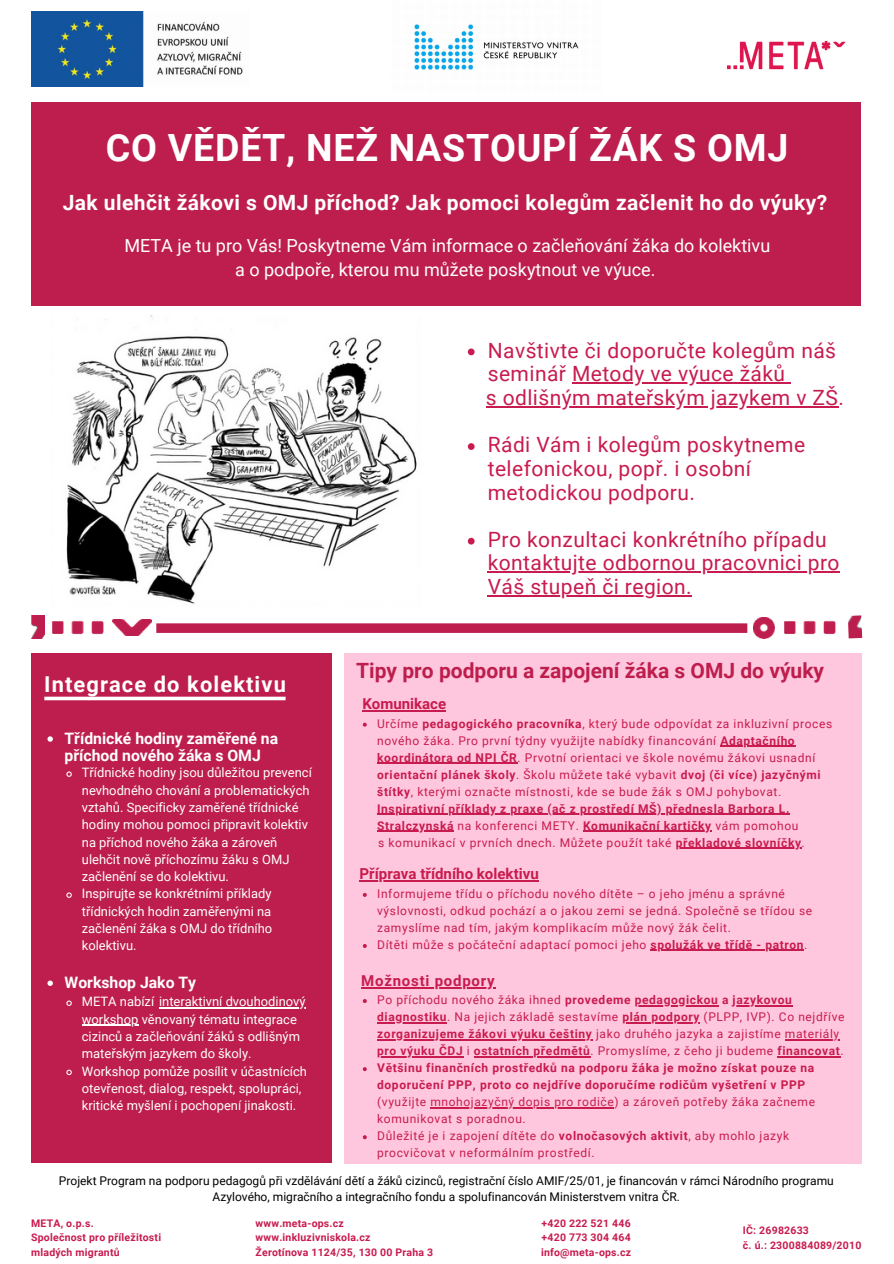
<style>
.page{position:relative;width:894px;height:1264px;background:#fff}
.page>*{position:absolute;margin:0;border:0;box-sizing:border-box;transform-origin:0 0}
.t1{font:700 37.5px "Roboto";letter-spacing:.02em;color:#fff}
.t2{font:700 21.9px "Roboto";letter-spacing:.05em;color:#fff}
.t3{font:21px/23.7px "Roboto";letter-spacing:.02em;color:#c81b4f}
.t4{font:700 21px "Roboto";letter-spacing:.02em;color:#fff}
.t5{font:700 21px "Roboto";color:#bd1e4e}
.t6{font:18px/24.8px "Roboto";color:#fff;text-align:center}
.t7{font:700 15.75px/17.2px "Roboto";color:#fff}
.t8{font:700 15px "Roboto";color:#c81b4f}
.t9{font:700 15px "Roboto";letter-spacing:.05em;color:#c81b4f}
.t10{font:12.9px/17.2px "Roboto";color:#fff}
.t11{font:12px/17px "Roboto";letter-spacing:.05em;color:#c81b4f}
.t12{font:700 12px/17px "Roboto";letter-spacing:.05em;color:#c81b4f}
.t13{font:12px/15.8px "Roboto";color:#000;text-align:center}
.t14{font:700 10.5px/14.7px "Roboto";letter-spacing:.02em;color:#c81b4f}
.s1{font-weight:700}
.s2{font-weight:400}
</style>
<div class="page">
<div style="left:31px;top:654px;width:300px;height:508px;background:#bd1e4e"></div>
<div style="left:344px;top:654px;width:517px;height:510px;background:#ffc7dd"></div>
<div style="left:31px;top:102px;width:829px;height:203px;background:#bd1e4e"></div>
<img style="left:414px;top:24px;width:165px;height:46px">
<img style="left:726px;top:40px;width:120px;height:30px">
<img style="left:31px;top:12px;width:212px;height:74px">
<img style="left:112px;top:619px;width:40px;height:16px">
<img style="left:52px;top:621px;width:51px;height:13px">
<img style="left:31px;top:616px;width:14px;height:22px">
<svg style="left:363px;top:722px;width:4px;height:4px"></svg>
<hr style="left:720px;top:745px;width:75px;height:1px;background:#c81b4f">
<hr style="left:377px;top:762px;width:140px;height:1px;background:#c81b4f">
<hr style="left:377px;top:813px;width:412px;height:1px;background:#c81b4f">
<hr style="left:377px;top:830px;width:77px;height:1px;background:#c81b4f">
<hr style="left:583px;top:830px;width:128px;height:1px;background:#c81b4f">
<svg style="left:363px;top:892px;width:4px;height:4px"></svg>
<svg style="left:363px;top:944px;width:4px;height:4px"></svg>
<hr style="left:650px;top:950px;width:154px;height:1px;background:#c81b4f">
<svg style="left:363px;top:999px;width:4px;height:4px"></svg>
<hr style="left:634px;top:1005px;width:84px;height:1px;background:#c81b4f">
<hr style="left:732px;top:1005px;width:60px;height:1px;background:#c81b4f">
<hr style="left:377px;top:1022px;width:70px;height:1px;background:#c81b4f">
<hr style="left:622px;top:1022px;width:77px;height:1px;background:#c81b4f">
<hr style="left:377px;top:1039px;width:215px;height:1px;background:#c81b4f">
<hr style="left:784px;top:1039px;width:55px;height:1px;background:#c81b4f">
<hr style="left:377px;top:1056px;width:86px;height:1px;background:#c81b4f">
<hr style="left:474px;top:1056px;width:116px;height:1px;background:#c81b4f">
<hr style="left:777px;top:1056px;width:63px;height:1px;background:#c81b4f">
<svg style="left:363px;top:1067px;width:4px;height:4px"></svg>
<hr style="left:430px;top:1107px;width:184px;height:1px;background:#c81b4f">
<svg style="left:363px;top:1135px;width:4px;height:4px"></svg>
<hr style="left:675px;top:847px;width:126px;height:1px;background:#c81b4f">
<hr style="left:361px;top:987px;width:134px;height:1px;background:#c81b4f">
<svg style="left:47px;top:736px;width:6px;height:5px"></svg>
<svg style="left:66px;top:771px;width:6px;height:6px"></svg>
<svg style="left:66px;top:892px;width:6px;height:6px"></svg>
<svg style="left:47px;top:980px;width:6px;height:5px"></svg>
<svg style="left:66px;top:1000px;width:6px;height:6px"></svg>
<hr style="left:159px;top:1007px;width:147px;height:1px;background:#fff">
<hr style="left:82px;top:1024px;width:56px;height:1px;background:#fff">
<svg style="left:66px;top:1069px;width:6px;height:6px"></svg>
<svg style="left:44px;top:696px;width:241px;height:4px"></svg>
<svg style="left:156px;top:623px;width:591px;height:10px;background:#bf2755"></svg>
<img style="left:848px;top:615px;width:13px;height:23px">
<img style="left:753px;top:617px;width:21px;height:21px">
<img style="left:784px;top:621px;width:50px;height:13px">
<img style="left:66px;top:316px;width:351px;height:288px">
<svg style="left:467px;top:348px;width:7px;height:7px"></svg>
<hr style="left:572px;top:382px;width:213px;height:1px;background:#c81b4f">
<svg style="left:467px;top:443px;width:7px;height:7px"></svg>
<svg style="left:467px;top:538px;width:7px;height:6px"></svg>
<hr style="left:487px;top:571px;width:352px;height:1px;background:#c81b4f">
<hr style="left:487px;top:595px;width:205px;height:1px;background:#c81b4f">
<hr style="left:485px;top:406px;width:353px;height:1px;background:#c81b4f">
<hr style="left:362px;top:710px;width:84px;height:1px;background:#c81b4f">
<hr style="left:359px;top:880px;width:179px;height:1px;background:#c81b4f">
<h1 class="t1" style="left:106px;top:127px;width:684px">CO VĚDĚT, NEŽ NASTOUPÍ ŽÁK S OMJ</h1>
<h3 class="t4" style="left:63px;top:190px;width:765px">Jak ulehčit žákovi s OMJ příchod? Jak pomoci kolegům začlenit ho do výuky?</h3>
<h3 class="t6" style="left:124px;top:233px;width:647px">META je tu pro Vás! Poskytneme Vám informace o začleňování žáka do kolektivu a o podpoře, kterou mu můžete poskytnout ve výuce.</h3>
<h3 class="t3" style="left:487px;top:338px;width:350px">Navštivte či doporučte kolegům náš seminář Metody ve výuce žáků</h3>
<h3 class="t3" style="left:485px;top:386px;width:359px">s odlišným mateřským jazykem v ZŠ.</h3>
<h2 class="t2" style="left:44px;top:671px;width:243px">Integrace do kolektivu</h2>
<h3 class="t7" style="left:65px;top:730px;width:215px">Třídnické hodiny zaměřené na příchod nového žáka s OMJ</h3>
<p class="t10" style="left:82px;top:764px;width:231px">Třídnické hodiny jsou důležitou prevencí nevhodného chování a problematických vztahů. Specificky zaměřené třídnické hodiny mohou pomoci připravit kolektiv na příchod nového žáka a zároveň ulehčit nově příchozímu žáku s OMJ začlenění se do kolektivu.<br>Inspirujte se konkrétními příklady třídnických hodin zaměřenými na začlenění žáka s OMJ do třídního kolektivu.</p>
<h3 class="t7" style="left:65px;top:974px;width:133px">Workshop Jako Ty</h3>
<p class="t10" style="left:82px;top:993px;width:226px">META nabízí interaktivní dvouhodinový workshop věnovaný tématu integrace cizinců a začleňování žáků s odlišným mateřským jazykem do školy.<br>Workshop pomůže posílit v účastnících otevřenost, dialog, respekt, spolupráci, kritické myšlení i pochopení jinakosti.</p>
<h3 class="t3" style="left:487px;top:433px;width:319px">Rádi Vám i kolegům poskytneme telefonickou, popř. i osobní metodickou podporu.</h3>
<h3 class="t3" style="left:487px;top:528px;width:353px">Pro konzultaci konkrétního případu kontaktujte odbornou pracovnici pro<br>Váš stupeň či region.</h3>
<h3 class="t5" style="left:356px;top:658px;width:469px">Tipy pro podporu a zapojení žáka s OMJ do výuky</h3>
<p class="t11" style="left:377px;top:715px;width:456px">Určíme <span class="s1">pedagogického pracovníka</span>, který bude odpovídat za inkluzivní proces nového žáka. Pro první týdny využijte nabídky financování <span class="s1">Adaptačního koordinátora od NPI ČR</span>. Prvotní orientaci ve škole novému žákovi usnadní <span class="s1">orientační plánek školy</span>. Školu můžete také vybavit <span class="s1">dvoj (či více) jazyčnými štítky</span>, kterými označte místnosti, kde se bude žák s OMJ pohybovat.<br><span class="s1">Inspirativní příklady z praxe (ač z prostředí MŠ) přednesla Barbora L.<br>Stralczynská</span> na konferenci METY. <span class="s1">Komunikační kartičky</span> vám pomohou</p>
<p class="t8" style="left:362px;top:695px;width:85px">Komunikace</p>
<p class="t11" style="left:378px;top:834px;width:428px">s komunikací v prvních dnech. Můžete použít také <span class="s1">překladové slovníčky</span>.</p>
<p class="t8" style="left:359px;top:865px;width:181px">Příprava třídního kolektivu</p>
<p class="t11" style="left:377px;top:885px;width:436px">Informujeme třídu o příchodu nového dítěte – o jeho jménu a správné výslovnosti, odkud pochází a o jakou zemi se jedná. Společně se třídou se zamyslíme nad tím, jakým komplikacím může nový žák čelit.<br>Dítěti může s počáteční adaptací pomoci jeho <span class="s1">spolužák ve třídě - patron</span>.</p>
<p class="t9" style="left:361px;top:972px;width:135px">Možnosti podpory</p>
<p class="t12" style="left:377px;top:991px;width:468px"><span class="s2">Po příchodu nového žáka ihned</span> provedeme pedagogickou a jazykovou diagnostiku<span class="s2">. Na jejich základě sestavíme</span> plán podpory <span class="s2">(PLPP, IVP). Co nejdříve </span>zorganizujeme žákovi výuku češtiny <span class="s2">jako druhého jazyka a zajistíme materiály </span>pro výuku ČDJ <span class="s2">i</span> ostatních předmětů<span class="s2">. Promyslíme, z čeho ji budeme</span> financovat<span class="s2">.<br></span>Většinu finančních prostředků na podporu žáka je možno získat pouze na doporučení PPP, proto co nejdříve doporučíme rodičům vyšetření v PPP</p>
<p class="t11" style="left:377px;top:1093px;width:439px">(využijte mnohojazyčný dopis pro rodiče) a zároveň potřeby žáka začneme komunikovat s poradnou.<br>Důležité je i zapojení dítěte do <span class="s1">volnočasových aktivit</span>, aby mohlo jazyk procvičovat v neformálním prostředí.</p>
<p class="t13" style="left:59px;top:1173px;width:776px">Projekt Program na podporu pedagogů při vzdělávání dětí a žáků cizinců, registrační číslo AMIF/25/01, je financován v rámci Národního programu<br>Azylového, migračního a integračního fondu a spolufinancován Ministerstvem vnitra ČR.</p>
<p class="t14" style="left:31px;top:1215px;width:131px">META, o.p.s.<br>Společnost pro příležitosti mladých migrantů</p>
<p class="t14" style="left:255px;top:1215px;width:179px">www.meta-ops.cz www.inkluzivniskola.cz<br>Žerotínova 1124/35, 130 00 Praha 3</p>
<p class="t14" style="left:541px;top:1215px;width:92px;text-align:justify">+420 222 521 446 +420 773 304 464 info@meta-ops.cz</p>
<p class="t14" style="left:742px;top:1223px;width:120px">IČ: 26982633<br>č. ú.: 2300884089/2010</p>
</div>
